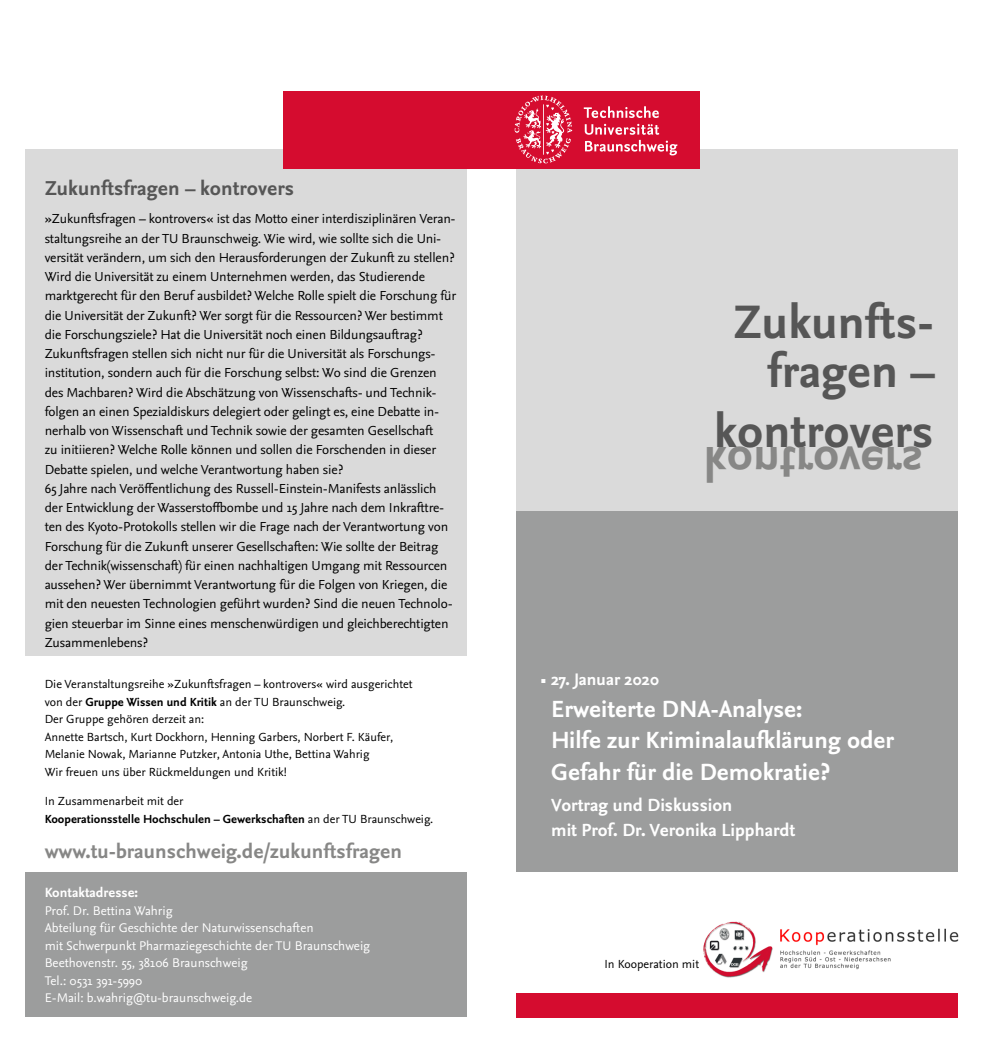
<style>
.page{position:relative;width:983px;height:1042px;background:#fff}
.page>*{position:absolute;margin:0;border:0;box-sizing:border-box;transform-origin:0 0}
.t1{font:700 49px/49px "Nexus Sans Pro";color:#565656;text-align:right}
.t2{font:700 24.5px/31.5px "Nexus Sans Pro";color:#fff}
.t3{font:700 21px "Nexus Sans Pro";color:#878786}
.t4{font:700 21px "Nexus Sans Pro";color:#565656}
.t5{font:700 18.38px/24.5px "Nexus Sans Pro";color:#fff}
.t6{font:700 17.5px "Nexus Sans Pro";color:#fff}
.t7{font:700 14px "Nexus Sans Pro";color:#fff}
.t8{font:13.65px/19.2px "Nexus Sans Pro";letter-spacing:-.01em;color:#000}
.t9{font:13.12px/17.5px "Nexus Sans Pro";color:#fff}
.t10{font:12.25px/17.5px "Nexus Sans Pro";color:#000}
.t11{font:700 12.25px/17.5px "Nexus Sans Pro";color:#000}
.s1{font-weight:700}
.s2{font-weight:400}
.s3{font-weight:400;font-size:8.75px}
</style>
<div class="page">
<div style="left:25px;top:872px;width:441px;height:145px;background:#9c9d9d"></div>
<div style="left:516px;top:510px;width:441px;height:362px;background:#9c9d9d"></div>
<div style="left:25px;top:149px;width:441px;height:506px;background:#dadada"></div>
<div style="left:516px;top:149px;width:441px;height:361px;background:#dadada"></div>
<div style="left:283px;top:91px;width:208px;height:77px;background:#d50c2f"></div>
<div style="left:491px;top:91px;width:208px;height:77px;background:#d50c2f"></div>
<svg style="left:514px;top:96px;width:58px;height:67px"></svg>
<svg style="left:583px;top:106px;width:75px;height:12px"></svg>
<svg style="left:584px;top:124px;width:93px;height:31px"></svg>
<div style="left:516px;top:993px;width:441px;height:24px;background:#d50c2f"></div>
<img style="left:703px;top:921px;width:256px;height:57px">
<h3 class="t4" style="left:45px;top:173px;width:251px">Zukunftsfragen – kontrovers</h3>
<p class="t8" style="left:45px;top:208px;width:413px">»Zukunftsfragen – kontrovers« ist das Motto einer interdisziplinären Veran&shy;staltungsreihe an der TU Braunschweig. Wie wird, wie sollte sich die Uni&shy;versität verändern, um sich den Herausforderungen der Zukunft zu stellen?<br>Wird die Universität zu einem Unternehmen werden, das Studierende marktgerecht für den Beruf ausbildet? Welche Rolle spielt die Forschung für die Universität der Zukunft? Wer sorgt für die Ressourcen? Wer bestimmt die Forschungsziele? Hat die Universität noch einen Bildungsauftrag?<br>Zukunftsfragen stellen sich nicht nur für die Universität als Forschungs&shy;institution, sondern auch für die Forschung selbst: Wo sind die Grenzen des Machbaren? Wird die Abschätzung von Wissenschafts- und Technik&shy;folgen an einen Spezialdiskurs delegiert oder gelingt es, eine Debatte in&shy;nerhalb von Wissenschaft und Technik sowie der gesamten Gesellschaft<br>zu initiieren? Welche Rolle können und sollen die Forschenden in dieser Debatte spielen, und welche Verantwortung haben sie?<br>65 Jahre nach Veröffentlichung des Russell-Einstein-Manifests anlässlich der Entwicklung der Wasserstoffbombe und 15 Jahre nach dem Inkrafttre&shy;ten des Kyoto-Protokolls stellen wir die Frage nach der Verantwortung von Forschung für die Zukunft unserer Gesellschaften: Wie sollte der Beitrag der Technik(wissenschaft) für einen nachhaltigen Umgang mit Ressourcen aussehen? Wer übernimmt Verantwortung für die Folgen von Kriegen, die mit den neuesten Technologien geführt wurden? Sind die neuen Technolo&shy;gien steuerbar im Sinne eines menschenwürdigen und gleichberechtigten Zusammenlebens?</p>
<p class="t10" style="left:45px;top:675px;width:369px">Die Veranstaltungsreihe »Zukunftsfragen – kontrovers« wird ausgerichtet von der <span class="s1">Gruppe Wissen und Kritik</span> an der TU Braunschweig.<br>Der Gruppe gehören derzeit an:<br>Annette Bartsch, Kurt Dockhorn, Henning Garbers, Norbert F. Käufer, Melanie Nowak, Marianne Putzker, Antonia Uthe, Bettina Wahrig<br>Wir freuen uns über Rückmeldungen und Kritik!</p>
<p class="t11" style="left:45px;top:792px;width:390px"><span class="s2">In Zusammenarbeit mit der<br></span>Kooperationsstelle Hochschulen – Gewerkschaften <span class="s2">an der TU Braunschweig.</span></p>
<h3 class="t3" style="left:45px;top:835px;width:359px">www.tu-braunschweig.de/zukunftsfragen</h3>
<p class="t7" style="left:45px;top:882px;width:95px">Kontaktadresse:</p>
<p class="t9" style="left:45px;top:901px;width:327px">Prof. Dr. Bettina Wahrig<br>Abteilung für Geschichte der Naturwissenschaften<br>mit Schwerpunkt Pharmaziegeschichte der TU Braunschweig Beethovenstr. 55, 38106 Braunschweig<br>Tel.: 0531 391-5990<br>E-Mail: b.wahrig@tu-braunschweig.de</p>
<h1 class="t1" style="left:733px;top:295px;width:203px">Zukunfts&shy;fragen –</h1>
<h1 class="t1" style="left:713px;top:404px;width:221px">kontrovers</h1>
<p class="t6" style="left:541px;top:666px;width:119px"><span class="s3">▪</span> 27. Januar 2020</p>
<h2 class="t2" style="left:551px;top:691px;width:344px">Erweiterte DNA-Analyse:<br>Hilfe zur Kriminalaufklärung oder<br>Gefahr für die Demokratie?</h2>
<h3 class="t5" style="left:551px;top:792px;width:246px">Vortrag und Diskussion<br>mit Prof. Dr. Veronika Lipphardt</h3>
<p class="t10" style="left:604px;top:954px;width:96px">In Kooperation mit</p>
</div>
